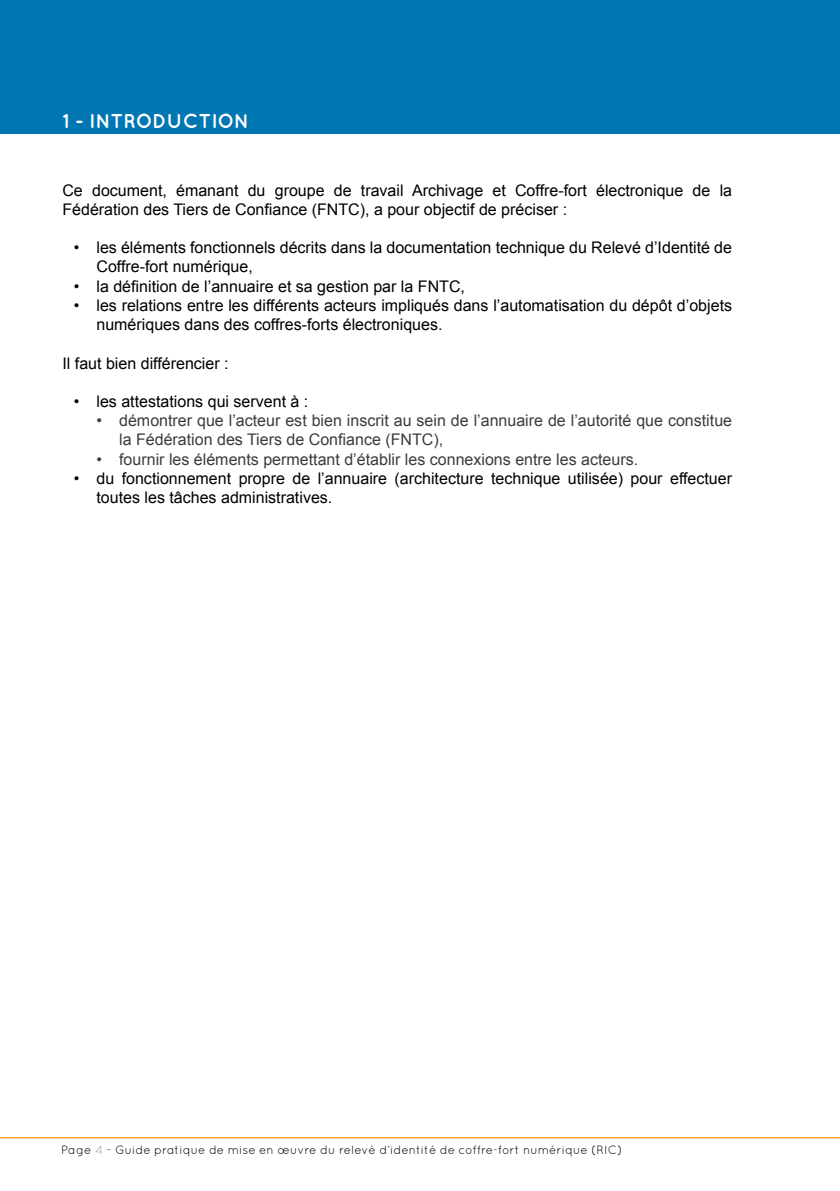
<style>
.page{position:relative;width:840px;height:1191px;background:#fff}
.page>*{position:absolute;margin:0;border:0;box-sizing:border-box;transform-origin:0 0}
.t1{font:700 20px "Quicksand";color:#fff}
.t2{font:16px/19.2px "Arial";color:#000}
.t3{font:16px/19.2px "Arial";color:#3c3c3b}
.t4{font:12px "Quicksand";color:#000}
.s1{color:#9d9d9c}
</style>
<div class="page">
<svg style="left:0;top:1137px;width:839px;height:2px;background:#f8c16e"></svg>
<div style="left:0;top:0;width:839px;height:134px;background:#0076b3"></div>
<p class="t1" style="left:62px;top:109px;width:188px">1 - INTRODUCTION</p>
<p class="t2" style="left:62px;top:181px;width:670px">Ce document, émanant du groupe de travail Archivage et Coffre-fort électronique de la<br>Fédération des Tiers de Confiance (FNTC), a pour objectif de préciser :</p>
<p class="t2" style="left:96px;top:238px;width:636px;text-indent:-23px">• les éléments fonctionnels décrits dans la documentation technique du Relevé d’Identité de<br>Coffre-fort numérique,</p>
<p class="t2" style="left:74px;top:277px;width:392px">• la définition de l’annuaire et sa gestion par la FNTC,</p>
<p class="t2" style="left:96px;top:296px;width:636px;text-indent:-23px">• les relations entre les différents acteurs impliqués dans l’automatisation du dépôt d’objets numériques dans des coffres-forts électroniques.</p>
<p class="t2" style="left:62px;top:353px;width:168px">Il faut bien différencier :</p>
<p class="t2" style="left:74px;top:392px;width:236px">• les attestations qui servent à :</p>
<p class="t3" style="left:119px;top:411px;width:614px;text-indent:-23px">• démontrer que l’acteur est bien inscrit au sein de l’annuaire de l’autorité que constitue la Fédération des Tiers de Confiance (FNTC),</p>
<p class="t3" style="left:96px;top:449px;width:543px">• fournir les éléments permettant d’établir les connexions entre les acteurs.</p>
<p class="t2" style="left:96px;top:469px;width:636px;text-indent:-23px">• du fonctionnement propre de l’annuaire (architecture technique utilisée) pour effectuer toutes les tâches administratives.</p>
<p class="t4" style="left:61px;top:1143px;width:562px">Page <span class="s1">4</span> - Guide pratique de mise en œuvre du relevé d’identité de coffre-fort numérique (RIC)</p>
</div>
